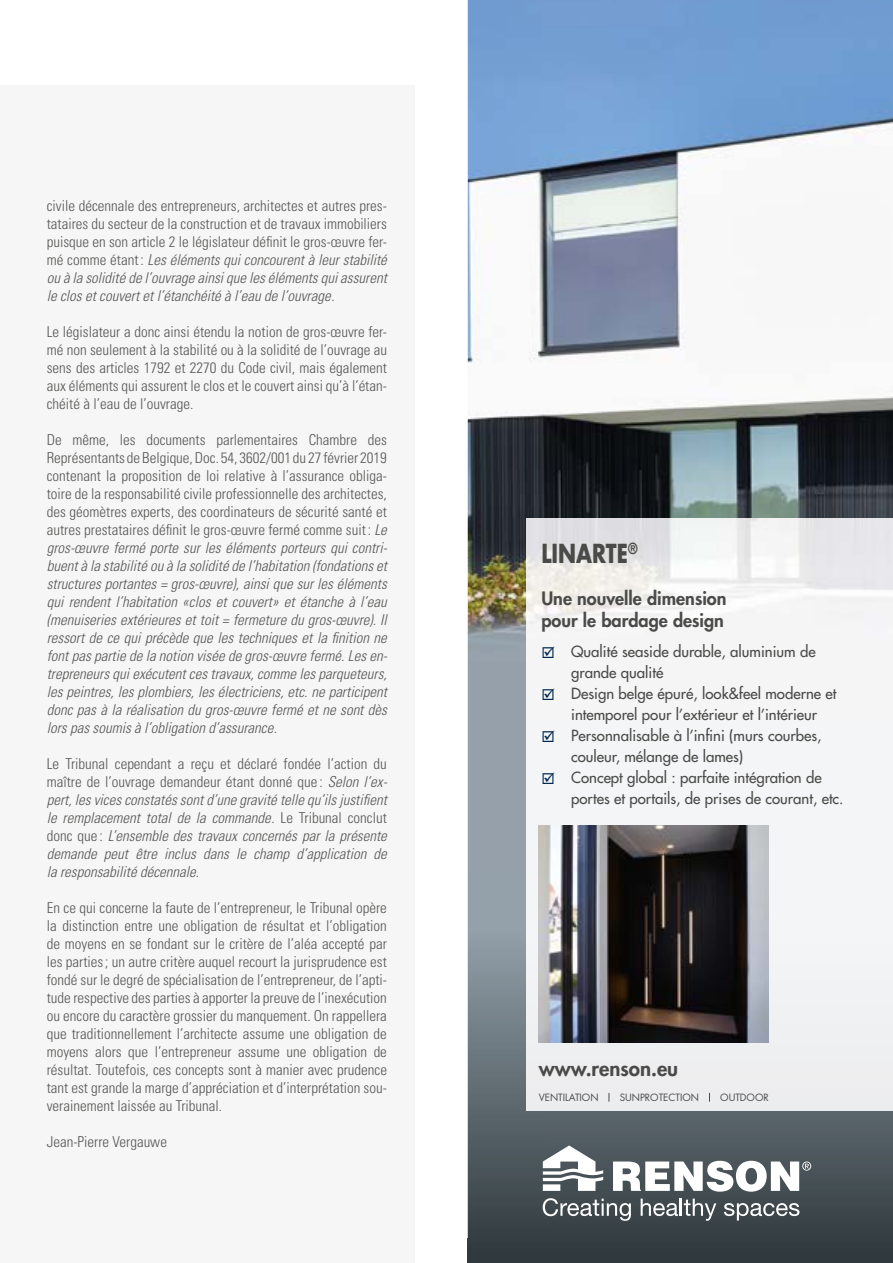
<style>
.page{position:relative;width:893px;height:1263px;background:#fff}
.page>*{position:absolute;margin:0;border:0;box-sizing:border-box;transform-origin:0 0}
.t1{font:700 25.5px "Futura Std";color:#4a4a49;scale:.8 1}
.t2{font:800 20.4px "Futura Std";color:#4a4a49}
.t3{font:800 18px/22.5px "Futura Std";color:#4a4a49}
.t4{font:italic 300 condensed 15px/18px "Univers LT Std";color:#575756;text-align:justify}
.t5{font:300 condensed 15px/18px "Univers LT Std";color:#575756;text-align:justify}
.t6{font:500 15px/21px "Futura Std";color:#4a4a49}
.t7{font:9.75px "Futura Std";color:#4a4a49}
.s1{font-style:italic}
.s2{font-style:normal}
.s3{color:#00274f}
</style>
<div class="page">
<div style="left:0;top:85px;width:415px;height:1178px;background:#f6f6f6"></div>
<img style="left:468px;top:0;width:425px;height:870px">
<img style="left:468px;top:870px;width:81px;height:393px">
<img style="left:549px;top:1110px;width:344px;height:153px">
<img style="left:526px;top:519px;width:367px;height:591px">
<img style="left:539px;top:826px;width:229px;height:216px">
<svg style="left:543px;top:1145px;width:60px;height:46px"></svg>
<svg style="left:613px;top:1161px;width:198px;height:31px"></svg>
<svg style="left:543px;top:1198px;width:88px;height:23px;background:#6d7478"></svg>
<svg style="left:641px;top:1198px;width:75px;height:23px"></svg>
<svg style="left:724px;top:1203px;width:75px;height:17px"></svg>
<p class="t5" style="left:47px;top:197px;width:342px">civile décennale des entrepreneurs, architectes et autres pres&shy;tataires du secteur de la construction et de travaux immobiliers puisque en son article 2 le législateur définit le gros-œuvre fer&shy;mé comme étant: <span class="s1">Les éléments qui concourent à leur stabilité ou à la solidité de l’ouvrage ainsi que les éléments qui assurent le clos et couvert et l’étanchéité à l’eau de l’ouvrage</span>.</p>
<p class="t5" style="left:47px;top:323px;width:342px">Le législateur a donc ainsi étendu la notion de gros-œuvre fer&shy;mé non seulement à la stabilité ou à la solidité de l’ouvrage au sens des articles 1792 et 2270 du Code civil, mais également aux éléments qui assurent le clos et le couvert ainsi qu’à l’étan&shy;chéité à l’eau de l’ouvrage.</p>
<p class="t4" style="left:47px;top:431px;width:342px"><span class="s2">De même, les documents parlementaires Chambre des Représentants de Belgique, Doc. 54, 3602/001 du 27 février 2019 contenant la proposition de loi relative à l’assurance obliga&shy;toire de la responsabilité civile professionnelle des architectes, des géomètres experts, des coordinateurs de sécurité santé et autres prestataires définit le gros-œuvre fermé comme suit:</span> Le gros-œuvre fermé porte sur les éléments porteurs qui contri&shy;buent à la stabilité ou à la solidité de l’habitation (fondations et structures portantes = gros-œuvre), ainsi que sur les éléments qui rendent l’habitation «clos et couvert» et étanche à l’eau (menuiseries extérieures et toit = fermeture du gros-œuvre). Il ressort de ce qui précède que les techniques et la finition ne font pas partie de la notion visée de gros-œuvre fermé. Les en&shy;trepreneurs qui exécutent ces travaux, comme les parqueteurs, les peintres, les plombiers, les électriciens, etc. ne participent donc pas à la réalisation du gros-œuvre fermé et ne sont dès lors pas soumis à l’obligation d’assurance.</p>
<p class="t4" style="left:47px;top:755px;width:342px"><span class="s2">Le Tribunal cependant a reçu et déclaré fondée l’action du maître de l’ouvrage demandeur étant donné que :</span> Selon l’ex&shy;pert, les vices constatés sont d’une gravité telle qu’ils justifient le remplacement total de la commande<span class="s2">. Le Tribunal conclut donc que :</span> L’ensemble des travaux concernés par la présente demande peut être inclus dans le champ d’application de la responsabilité décennale<span class="s2">.</span></p>
<p class="t5" style="left:47px;top:899px;width:342px">En ce qui concerne la faute de l’entrepreneur, le Tribunal opère la distinction entre une obligation de résultat et l’obligation de moyens en se fondant sur le critère de l’aléa accepté par les parties; un autre critère auquel recourt la jurisprudence est fondé sur le degré de spécialisation de l’entrepreneur, de l’apti&shy;tude respective des parties à apporter la preuve de l’inexécution ou encore du caractère grossier du manquement. On rappellera que traditionnellement l’architecte assume une obligation de moyens alors que l’entrepreneur assume une obligation de résultat. Toutefois, ces concepts sont à manier avec prudence tant est grande la marge d’appréciation et d’interprétation sou&shy;verainement laissée au Tribunal.</p>
<p class="t5" style="left:47px;top:1133px;width:122px">Jean-Pierre Vergauwe</p>
<h1 class="t1" style="left:541px;top:536px;width:122px">LINARTE<sup>®</sup></h1>
<p class="t3" style="left:541px;top:587px;width:187px">Une nouvelle dimension pour le bardage design</p>
<p class="t6" style="left:571px;top:641px;width:246px;text-indent:-30px"><span class="s3">☑</span> Qualité seaside durable, aluminium de grande qualité</p>
<p class="t6" style="left:571px;top:683px;width:267px;text-indent:-30px"><span class="s3">☑</span> Design belge épuré, look&amp;feel moderne et intemporel pour l’extérieur et l’intérieur</p>
<p class="t6" style="left:571px;top:725px;width:252px;text-indent:-30px"><span class="s3">☑</span> Personnalisable à l’infini (murs courbes, couleur, mélange de lames)</p>
<p class="t6" style="left:571px;top:767px;width:274px;text-indent:-30px"><span class="s3">☑</span> Concept global : parfaite intégration de portes et portails, de prises de courant, etc.</p>
<h2 class="t2" style="left:539px;top:1056px;width:141px">www.renson.eu</h2>
<p class="t7" style="left:539px;top:1091px;width:61px">VENTILATION</p>
<p class="t7" style="left:620px;top:1091px;width:81px">SUNPROTECTION</p>
<p class="t7" style="left:720px;top:1091px;width:50px">OUTDOOR</p>
</div>
